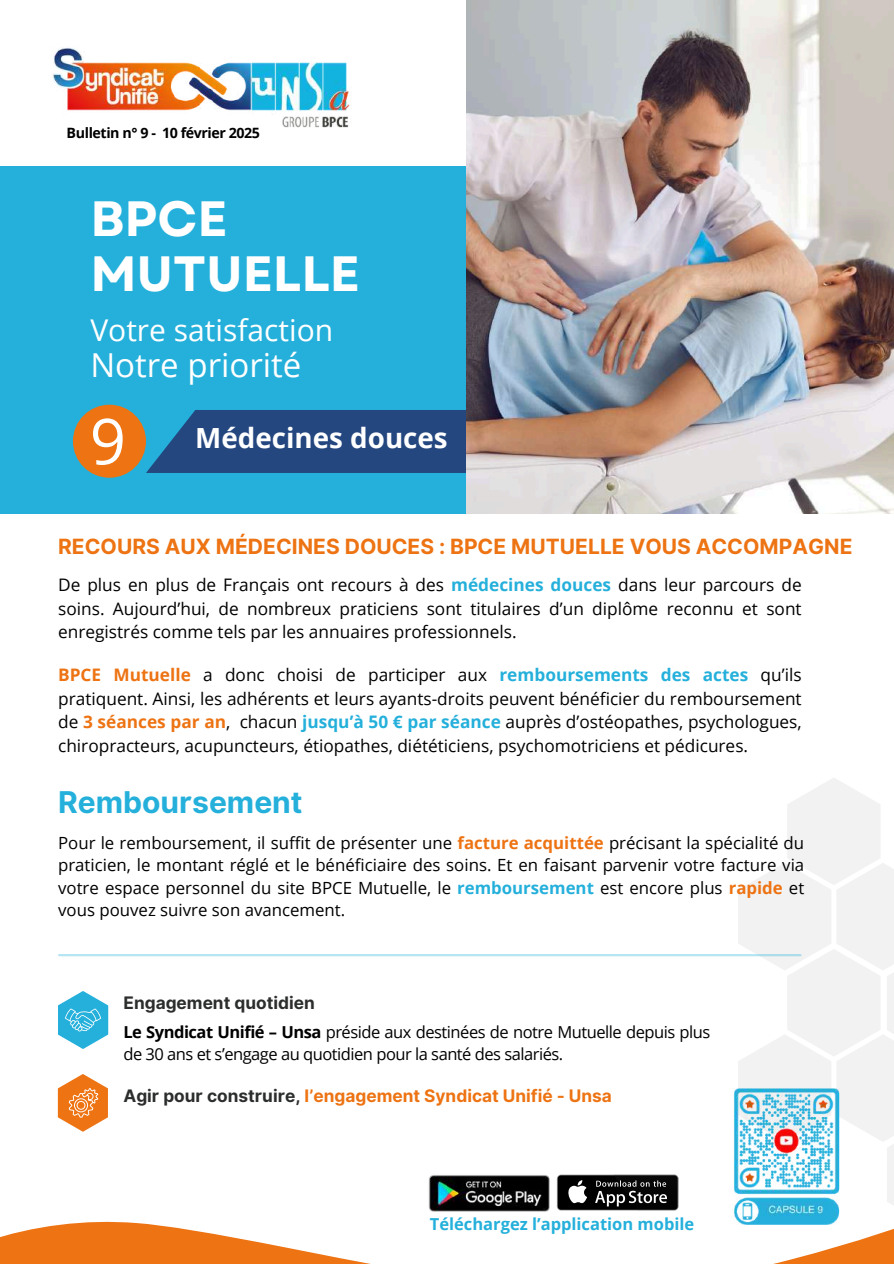
<style>
.page{position:relative;width:894px;height:1264px;background:#fff}
.page>*{position:absolute;margin:0;border:0;box-sizing:border-box;transform-origin:0 0}
.t1{font:63.45px "Open Sans";color:#fff}
.t2{font:700 49.5px/55.2px "Garet";color:#fff}
.t3{font:33px "Open Sans";color:#fff}
.t4{font:30px "Open Sans";color:#fff}
.t5{font:700 30px "Inter";color:#24b0db}
.t6{font:700 27.75px "Open Sans";color:#fff}
.t7{font:700 21px "Inter";color:#ed7313}
.t8{font:17.25px/23.7px "Open Sans";color:#000;text-align:justify}
.t9{font:700 17.25px "Inter";color:#ed7313}
.t10{font:700 17.25px "Inter";color:#2c2d2d}
.t11{font:16.8px/22.5px "Open Sans";color:#000;text-align:justify}
.t12{font:16.5px/22.5px "Open Sans";letter-spacing:-.03em;color:#000}
.t13{font:700 16.5px "Open Sans";color:#24b0db}
.t14{font:700 14.25px "Open Sans";letter-spacing:-.03em;color:#000}
.s1{font-weight:700;color:#24b0db}
.s2{font-weight:700;color:#ed7313}
.s3{font-weight:700}
.s4{color:#2c2d2d}
</style>
<div class="page">
<div style="left:0;top:166px;width:893px;height:347px;background:#24b0db"></div>
<svg style="left:737px;top:778px;width:156px;height:406px"></svg>
<svg style="left:96px;top:956px;width:33px;height:1px"></svg>
<img style="left:52px;top:48px;width:299px;height:80px">
<div style="left:73px;top:405px;width:73px;height:73px;background:#ed7313;border-radius:50%"></div>
<svg style="left:146px;top:410px;width:320px;height:63px;background:#244f87"></svg>
<img style="left:466px;top:0;width:427px;height:513px">
<svg style="left:0;top:1184px;width:893px;height:79px"></svg>
<img style="left:718px;top:1088px;width:136px;height:136px">
<svg style="left:557px;top:1174px;width:121px;height:36px;background:#353535"></svg>
<img style="left:421px;top:1175px;width:136px;height:44px">
<svg style="left:58px;top:991px;width:50px;height:58px"></svg>
<svg style="left:58px;top:1074px;width:50px;height:57px"></svg>
<hr style="left:59px;top:954px;width:741px;height:2px;background:#24b0db">
<p class="t14" style="left:67px;top:123px;width:195px">Bulletin n° 9 - 10 février 2025</p>
<h2 class="t2" style="left:90px;top:191px;width:271px">BPCE<br>MUTUELLE</h2>
<h3 class="t4" style="left:90px;top:309px;width:244px">Votre satisfaction</h3>
<h3 class="t3" style="left:90px;top:342px;width:212px">Notre priorité</h3>
<h1 class="t1" style="left:90px;top:396px;width:38px">9</h1>
<h3 class="t6" style="left:195px;top:418px;width:254px">Médecines douces</h3>
<p class="t7" style="left:58px;top:534px;width:795px">RECOURS AUX MÉDECINES DOUCES : BPCE MUTUELLE VOUS ACCOMPAGNE</p>
<p class="t8" style="left:58px;top:572px;width:744px">De plus en plus de Français ont recours à des <span class="s1">médecines douces</span> dans leur parcours de soins. Aujourd’hui, de nombreux praticiens sont titulaires d’un diplôme reconnu et sont enregistrés comme tels par les annuaires professionnels.</p>
<p class="t8" style="left:58px;top:662px;width:744px"><span class="s2">BPCE Mutuelle</span> a donc choisi de participer aux <span class="s1">remboursements des actes</span> qu’ils pratiquent. Ainsi, les adhérents et leurs ayants-droits peuvent bénéficier du remboursement de <span class="s2">3 séances par an</span>, chacun <span class="s1">jusqu’à 50 € par séance</span> auprès d’ostéopathes, psychologues, chiropracteurs, acupuncteurs, étiopathes, diététiciens, psychomotriciens et pédicures.</p>
<h3 class="t5" style="left:58px;top:784px;width:246px">Remboursement</h3>
<p class="t11" style="left:58px;top:831px;width:747px">Pour le remboursement, il suffit de présenter une <span class="s2">facture acquittée</span> précisant la spécialité du praticien, le montant réglé et le bénéficiaire des soins. Et en faisant parvenir votre facture via votre espace personnel du site BPCE Mutuelle, le <span class="s1">remboursement</span> est encore plus <span class="s2">rapide</span> et vous pouvez suivre son avancement.</p>
<p class="t10" style="left:123px;top:992px;width:193px">Engagement quotidien</p>
<p class="t12" style="left:123px;top:1020px;width:588px"><span class="s3">Le Syndicat Unifié – Unsa</span> préside aux destinées de notre Mutuelle depuis plus de 30 ans et s’engage au quotidien pour la santé des salariés.</p>
<p class="t9" style="left:123px;top:1085px;width:489px"><span class="s4">Agir pour construire,</span> l’engagement Syndicat Unifié - Unsa</p>
<p class="t13" style="left:429px;top:1212px;width:266px">Téléchargez l’application mobile</p>
</div>
